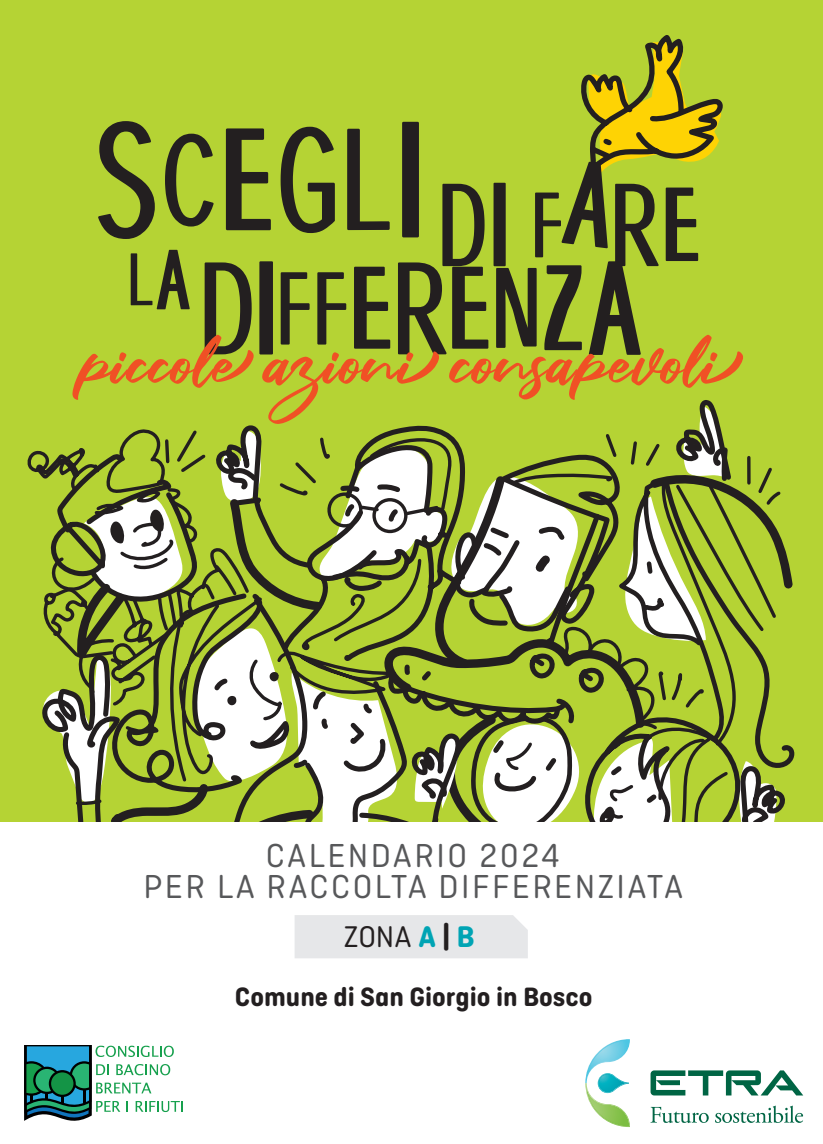
<style>
.page{position:relative;width:823px;height:1144px;background:#fff}
.page>*{position:absolute;margin:0;border:0;box-sizing:border-box;transform-origin:0 0}
.t1{font:700 141.22px "Dis Prop";letter-spacing:.03em;color:#231f20}
.t2{font:700 113.75px "Dis Prop";letter-spacing:.025em;color:#231f20}
.t3{font:700 102.02px "Dis Prop";color:#231f20}
.t4{font:700 72.27px "Dis Prop";color:#231f20}
.t5{font:62.3px "Fair Prosper";letter-spacing:.015em;color:#f05025}
.t6{font:35px/31.5px "Ciutadella Rounded";letter-spacing:.07em;color:#57585a;text-align:center}
.t7{font:31.5px "Ciutadella Rounded";color:#231f20}
.t8{font:700 28px "Ciutadella Rounded";color:#231f20}
.s1{font-weight:700;color:#00a4b4}
.s2{font-weight:700}
</style>
<div class="page">
<div style="left:0;top:0;width:823px;height:821px;background:#b5d334"></div>
<svg style="left:27px;top:406px;width:768px;height:415px"></svg>
<svg style="left:650px;top:1070px;width:153px;height:25px"></svg>
<svg style="left:585px;top:1039px;width:45px;height:87px"></svg>
<svg style="left:650px;top:1106px;width:58px;height:16px"></svg>
<svg style="left:715px;top:1105px;width:88px;height:17px"></svg>
<svg style="left:24px;top:1045px;width:159px;height:75px"></svg>
<div style="left:294px;top:915px;width:234px;height:43px;background:#e6e7e9"></div>
<svg style="left:581px;top:42px;width:140px;height:131px"></svg>
<h1 class="t1" style="left:95px;top:95px;width:469px">SCEGLI <sub>DI</sub> <sub>F</sub></h1>
<h3 class="t3" style="left:613px;top:163px;width:89px">RE</h3>
<h3 class="t4" style="left:128px;top:236px;width:65px">LA</h3>
<h3 class="t5" style="left:81px;top:330px;width:638px">piccole azioni consapevoli</h3>
<h2 class="t2" style="left:202px;top:240px;width:442px">DIFFERENZA</h2>
<p class="t6" style="left:143px;top:839px;width:541px">CALENDARIO 2024<br>PER LA RACCOLTA DIFFERENZIATA</p>
<p class="t7" style="left:344px;top:919px;width:132px">ZONA <span class="s1">A</span> <span class="s2">|</span> <span class="s1">B</span></p>
<p class="t8" style="left:235px;top:980px;width:359px">Comune di San Giorgio in Bosco</p>
</div>
